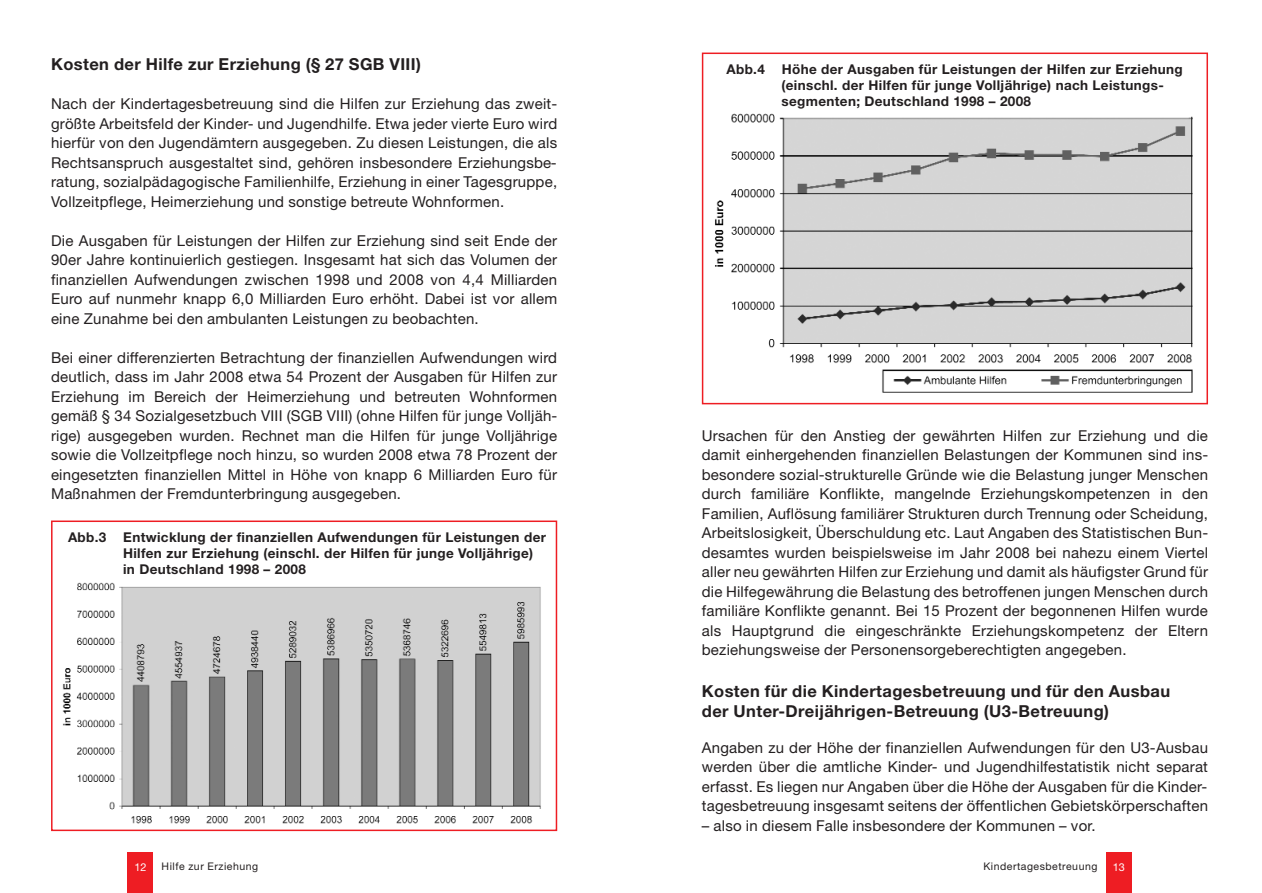
<style>
.page{position:relative;width:1262px;height:893px;background:#fff}
.page>*{position:absolute;margin:0;border:0;box-sizing:border-box;transform-origin:0 0}
.t1{font:700 16.5px/19.5px "Helvetica Neue";letter-spacing:.025em;color:#231f20}
.t2{font:15px/19.5px "Helvetica Neue";letter-spacing:.015em;color:#231f20;text-align:justify}
.t3{font:700 13.5px/15.8px "Helvetica Neue";letter-spacing:.025em;color:#231f20}
.t4{font:10.8px "Helvetica Neue";color:#fff}
.t5{font:10.5px "Helvetica Neue";letter-spacing:.05em;color:#231f20}
</style>
<div class="page">
<div style="left:1106px;top:852px;width:25px;height:40px;background:#ee1d23"></div>
<div style="left:128px;top:852px;width:25px;height:40px;background:#ee1d23"></div>
<img style="left:62px;top:582px;width:479px;height:242px">
<div style="left:51px;top:520px;width:506px;height:311px;border:2px solid #ee1d23"></div>
<img style="left:715px;top:113px;width:478px;height:280px">
<div style="left:702px;top:53px;width:506px;height:351px;border:2px solid #ee1d23"></div>
<p class="t1" style="left:51px;top:56px;width:371px">Kosten der Hilfe zur Erziehung (§ 27 SGB VIII)</p>
<p class="t2" style="left:51px;top:95px;width:508px">Nach der Kindertagesbetreuung sind die Hilfen zur Erziehung das zweit&shy;größte Arbeitsfeld der Kinder- und Jugendhilfe. Etwa jeder vierte Euro wird hierfür von den Jugendämtern ausgegeben. Zu diesen Leistungen, die als Rechtsanspruch ausgestaltet sind, gehören insbesondere Erziehungsbe&shy;ratung, sozialpädagogische Familienhilfe, Erziehung in einer Tagesgruppe, Vollzeitpflege, Heimerziehung und sonstige betreute Wohnformen.</p>
<p class="t2" style="left:51px;top:232px;width:507px">Die Ausgaben für Leistungen der Hilfen zur Erziehung sind seit Ende der 90er Jahre kontinuierlich gestiegen. Insgesamt hat sich das Volumen der finanziellen Aufwendungen zwischen 1998 und 2008 von 4,4 Milliarden Euro auf nunmehr knapp 6,0 Milliarden Euro erhöht. Dabei ist vor allem eine Zunahme bei den ambulanten Leistungen zu beobachten.</p>
<p class="t2" style="left:51px;top:349px;width:508px">Bei einer differenzierten Betrachtung der finanziellen Aufwendungen wird deutlich, dass im Jahr 2008 etwa 54 Prozent der Ausgaben für Hilfen zur Erziehung im Bereich der Heimerziehung und betreuten Wohnformen gemäß § 34 Sozialgesetzbuch VIII (SGB VIII) (ohne Hilfen für junge Volljäh&shy;rige) ausgegeben wurden. Rechnet man die Hilfen für junge Volljährige sowie die Vollzeitpflege noch hinzu, so wurden 2008 etwa 78 Prozent der eingesetzten finanziellen Mittel in Höhe von knapp 6 Milliarden Euro für Maßnahmen der Fremdunterbringung ausgegeben.</p>
<p class="t3" style="left:123px;top:530px;width:424px;text-indent:-55px">Abb.3 Entwicklung der finanziellen Aufwendungen für Leistungen der<br>Hilfen zur Erziehung (einschl. der Hilfen für junge Volljährige) in Deutschland 1998 – 2008</p>
<p class="t3" style="left:781px;top:63px;width:403px;text-indent:-55px">Abb.4 Höhe der Ausgaben für Leistungen der Hilfen zur Erziehung (einschl. der Hilfen für junge Volljährige) nach Leistungs&shy;segmenten; Deutschland 1998 – 2008</p>
<p class="t2" style="left:702px;top:427px;width:508px">Ursachen für den Anstieg der gewährten Hilfen zur Erziehung und die damit einhergehenden finanziellen Belastungen der Kommunen sind ins&shy;besondere sozial-strukturelle Gründe wie die Belastung junger Menschen durch familiäre Konflikte, mangelnde Erziehungskompetenzen in den Familien, Auflösung familiärer Strukturen durch Trennung oder Scheidung, Arbeitslosigkeit, Überschuldung etc. Laut Angaben des Statistischen Bun&shy;desamtes wurden beispielsweise im Jahr 2008 bei nahezu einem Viertel aller neu gewährten Hilfen zur Erziehung und damit als häufigster Grund für die Hilfegewährung die Belastung des betroffenen jungen Menschen durch familiäre Konflikte genannt. Bei 15 Prozent der begonnenen Hilfen wurde als Hauptgrund die eingeschränkte Erziehungskompetenz der Eltern beziehungsweise der Personensorgeberechtigten angegeben.</p>
<p class="t1" style="left:702px;top:683px;width:470px">Kosten für die Kindertagesbetreuung und für den Ausbau der Unter-Dreijährigen-Betreuung (U3-Betreuung)</p>
<p class="t2" style="left:702px;top:739px;width:507px">Angaben zu der Höhe der finanziellen Aufwendungen für den U3-Ausbau werden über die amtliche Kinder- und Jugendhilfestatistik nicht separat erfasst. Es liegen nur Angaben über die Höhe der Ausgaben für die Kinder&shy;tagesbetreuung insgesamt seitens der öffentlichen Gebietskörperschaften</p>
<p class="t2" style="left:702px;top:817px;width:395px">– also in diesem Falle insbesondere der Kommunen – vor.</p>
<p class="t4" style="left:134px;top:863px;width:14px">12</p>
<p class="t5" style="left:162px;top:862px;width:98px">Hilfe zur Erziehung</p>
<p class="t5" style="left:983px;top:862px;width:116px">Kindertagesbetreuung</p>
<p class="t4" style="left:1112px;top:863px;width:14px">13</p>
</div>
